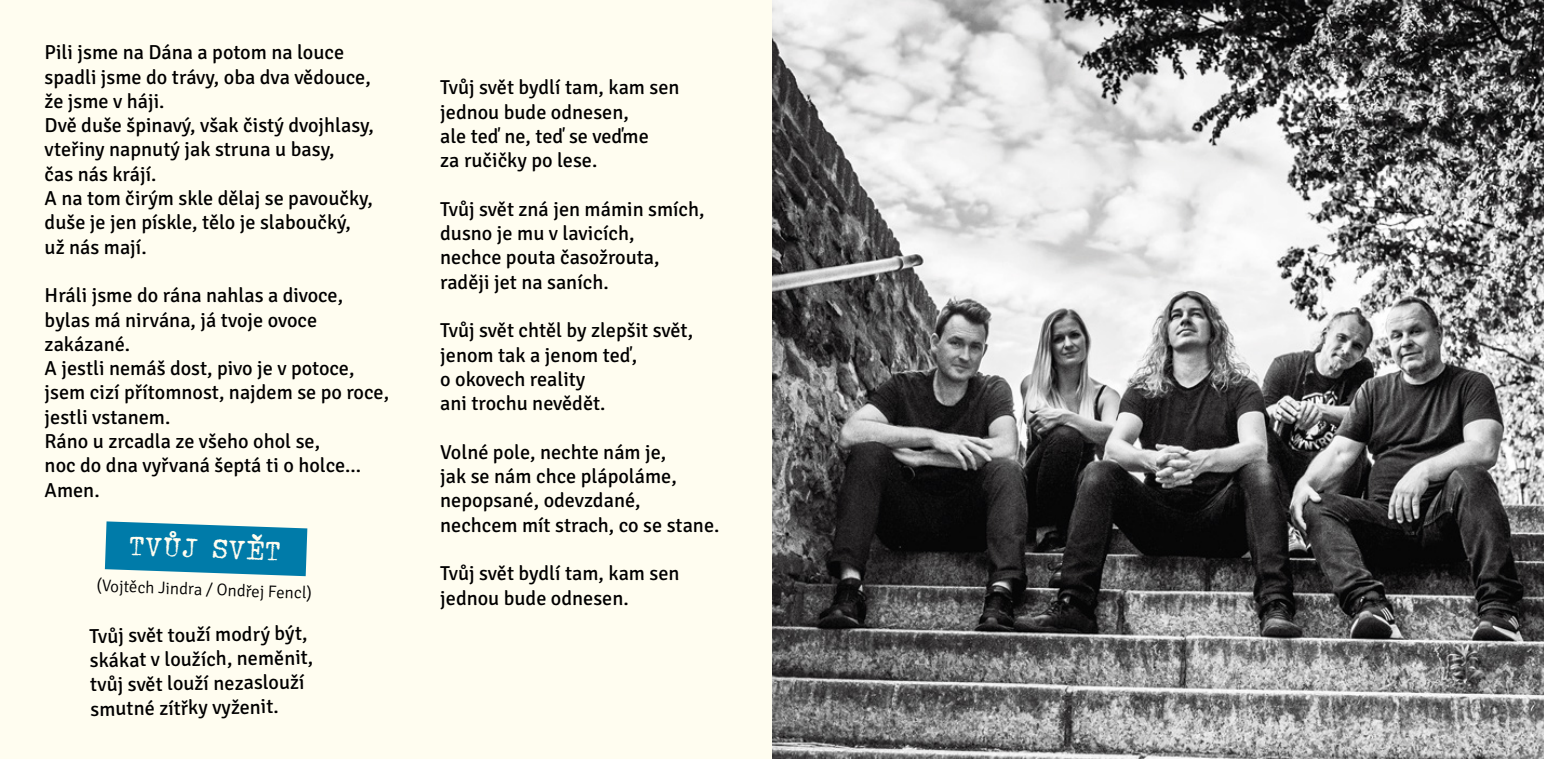
<style>
.page{position:relative;width:1544px;height:759px;background:#fff}
.page>*{position:absolute;margin:0;border:0;box-sizing:border-box;transform-origin:0 0}
.t1{font:27px "HERMES1943";color:#fffdf0}
.t2{font:20.25px/24.3px "Signika";color:#000}
.t3{font:300 16.88px "Signika";color:#000}
</style>
<div class="page">
<div style="left:0;top:0;width:772px;height:759px;background:#fffdf0"></div>
<svg style="left:105px;top:521px;width:202px;height:55px;background:#228cb2"></svg>
<img style="left:772px;top:0;width:771px;height:759px">
<p class="t2" style="left:45px;top:41px;width:331px">Pili jsme na Dána a potom na louce spadli jsme do trávy, oba dva vědouce, že jsme v háji.<br>Dvě duše špinavý, však čistý dvojhlasy, vteřiny napnutý jak struna u basy,<br>čas nás krájí.<br>A na tom čirým skle dělaj se pavoučky, duše je jen pískle, tělo je slaboučký, už nás mají.</p>
<p class="t2" style="left:45px;top:284px;width:346px">Hráli jsme do rána nahlas a divoce, bylas má nirvána, já tvoje ovoce zakázané.<br>A jestli nemáš dost, pivo je v potoce, jsem cizí přítomnost, najdem se po roce, jestli vstanem.<br>Ráno u zrcadla ze všeho ohol se,<br>noc do dna vyřvaná šeptá ti o holce...<br>Amen.</p>
<h1 class="t1" style="left:131px;top:530px;width:154px;rotate:2deg">TVŮJ SVĚT</h1>
<p class="t3" style="left:97px;top:576px;width:217px;rotate:2deg">(Vojtěch Jindra / Ondřej Fencl)</p>
<p class="t2" style="left:89px;top:625px;width:225px;rotate:-1deg">Tvůj svět touží modrý být, skákat v loužích, neměnit, tvůj svět louží nezaslouží smutné zítřky vyženit.</p>
<p class="t2" style="left:440px;top:76px;width:241px">Tvůj svět bydlí tam, kam sen jednou bude odnesen,<br>ale teď ne, teď se veďme<br>za ručičky po lese.</p>
<p class="t2" style="left:440px;top:197px;width:266px">Tvůj svět zná jen mámin smích, dusno je mu v lavicích,<br>nechce pouta časožrouta, raději jet na saních.</p>
<p class="t2" style="left:440px;top:319px;width:254px">Tvůj svět chtěl by zlepšit svět, jenom tak a jenom teď,<br>o okovech reality<br>ani trochu nevědět.</p>
<p class="t2" style="left:440px;top:440px;width:281px">Volné pole, nechte nám je,<br>jak se nám chce plápoláme, nepopsané, odevzdané, nechcem mít strach, co se stane.</p>
<p class="t2" style="left:440px;top:562px;width:241px">Tvůj svět bydlí tam, kam sen jednou bude odnesen.</p>
</div>
